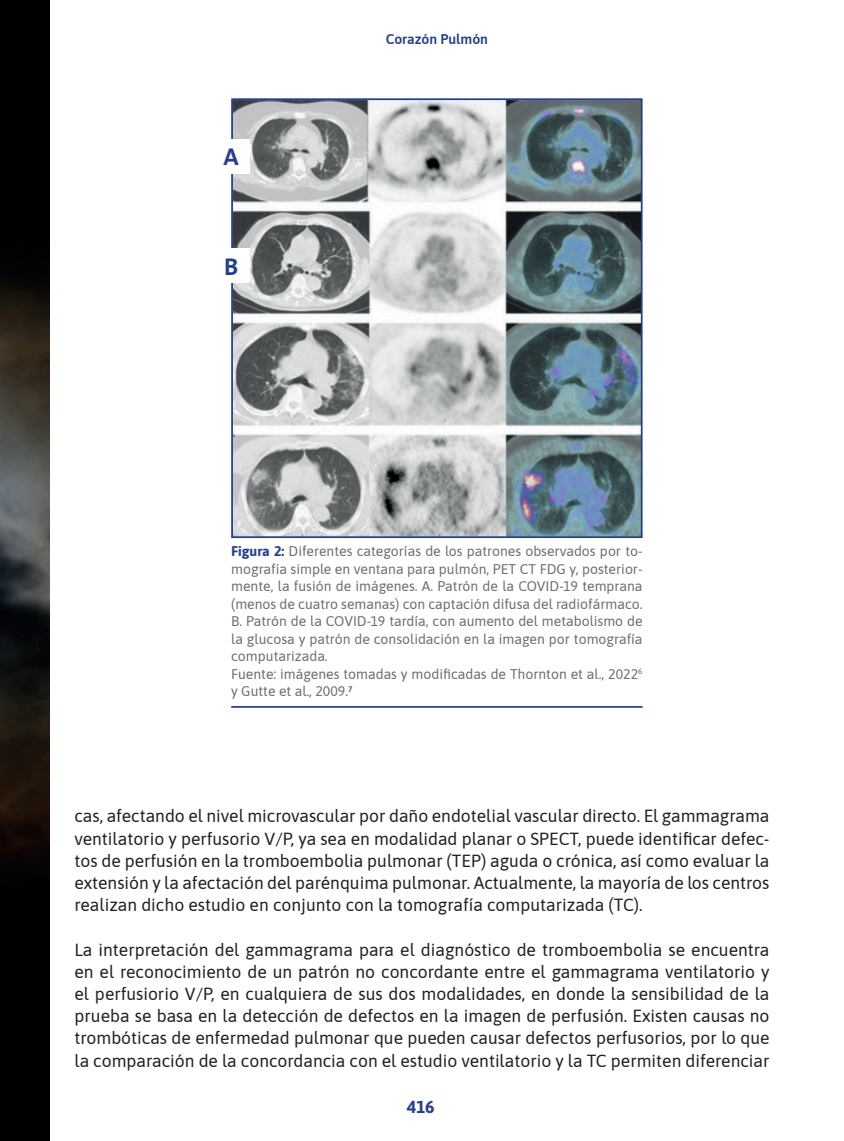
<style>
.page{position:relative;width:844px;height:1141px;background:#fff}
.page>*{position:absolute;margin:0;border:0;box-sizing:border-box;transform-origin:0 0}
.subtitulo{font:24.5px "The Sans Bold Caps";color:#253f8e}
.texto_gral{font:17.5px/22.2px "Asap";color:#231f20;text-align:justify}
.t1{font:700 17.5px "Asap";color:#253f8e}
.texto_gral-2{font:14px/17.5px "Asap";color:#6c6d70;text-align:justify}
.t2{font:600 14px "Asap";color:#253f8e}
.s1{font-weight:700;color:#253f8e}
</style>
<div class="page">
<img style="left:0;top:0;width:50px;height:1141px">
<img style="left:234px;top:101px;width:405px;height:434px">
<div style="left:231px;top:98px;width:411px;height:440px;border:2px solid #253f8e"></div>
<hr style="left:231px;top:706px;width:411px;height:2px;background:#253f8e">
<div style="left:212px;top:139px;width:38px;height:35px;background:#fff"></div>
<div style="left:212px;top:248px;width:38px;height:35px;background:#fff"></div>
<p class="subtitulo" style="left:223px;top:137px;width:17px">a</p>
<p class="subtitulo" style="left:224px;top:246px;width:16px">b</p>
<p class="t2" style="left:385px;top:29px;width:104px">Corazón Pulmón</p>
<p class="texto_gral-2" style="left:231px;top:542px;width:413px"><span class="s1">Figura 2:</span> Diferentes categorías de los patrones observados por to&shy;mografía simple en ventana para pulmón, PET CT FDG y, posterior&shy;mente, la fusión de imágenes. A. Patrón de la COVID-19 temprana (menos de cuatro semanas) con captación difusa del radiofármaco.<br>B. Patrón de la COVID-19 tardía, con aumento del metabolismo de la glucosa y patrón de consolidación en la imagen por tomografía computarizada.</p>
<p class="texto_gral-2" style="left:231px;top:664px;width:413px">Fuente: imágenes tomadas y modificadas de Thornton et al., 2022<sup>6 </sup>y Gutte et al., 2009.<sup>7</sup></p>
<p class="texto_gral" style="left:74px;top:804px;width:696px">cas, afectando el nivel microvascular por daño endotelial vascular directo. El gammagrama ventilatorio y perfusorio V/P, ya sea en modalidad planar o SPECT, puede identificar defec&shy;tos de perfusión en la tromboembolia pulmonar (TEP) aguda o crónica, así como evaluar la extensión y la afectación del parénquima pulmonar. Actualmente, la mayoría de los centros realizan dicho estudio en conjunto con la tomografía computarizada (TC).</p>
<p class="texto_gral" style="left:74px;top:937px;width:696px">La interpretación del gammagrama para el diagnóstico de tromboembolia se encuentra en el reconocimiento de un patrón no concordante entre el gammagrama ventilatorio y el perfusiorio V/P, en cualquiera de sus dos modalidades, en donde la sensibilidad de la prueba se basa en la detección de defectos en la imagen de perfusión. Existen causas no trombóticas de enfermedad pulmonar que pueden causar defectos perfusorios, por lo que la comparación de la concordancia con el estudio ventilatorio y la TC permiten diferenciar</p>
<p class="t1" style="left:407px;top:1094px;width:29px">416</p>
</div>
